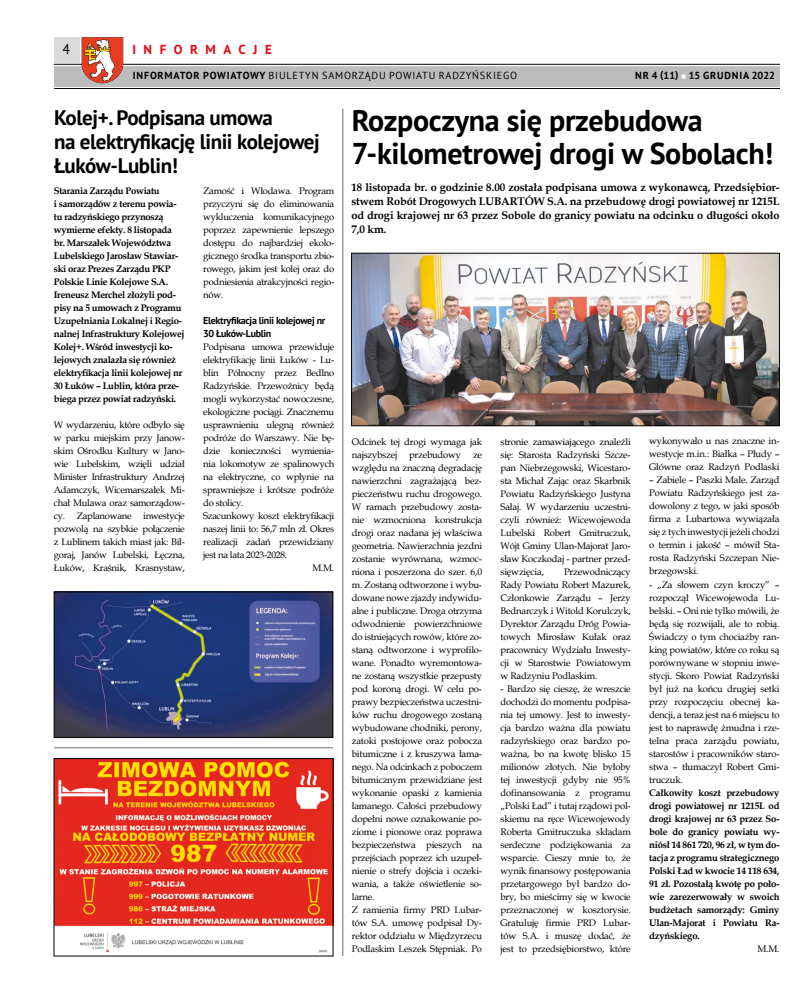
<style>
.page{position:relative;width:808px;height:993px;background:#fff}
.page>*{position:absolute;margin:0;border:0;box-sizing:border-box;transform-origin:0 0}
.t1{font:700 30px/33px "PT Sans";letter-spacing:-.01em;color:#000}
.t2{font:700 21px/24px "PT Sans";letter-spacing:-.02em;color:#000}
.t3{font:14px "PT Sans";color:#000}
.t4{font:700 13px "PT Sans";letter-spacing:.58em;color:#e30613}
.t5{font:700 11px/14px "Book Antiqua";letter-spacing:-.01em;color:#000;text-align:justify}
.t6{font:10.2px "PT Sans";letter-spacing:.08em;color:#000}
.t7{font:700 10.2px "PT Sans";letter-spacing:.08em;color:#000}
.t8{font:700 10px/13px "PT Sans";letter-spacing:-.03em;color:#000}
.t9{font:9.5px/13px "Book Antiqua";letter-spacing:-.02em;color:#000;text-align:justify}
.t10{font:700 9.5px/13px "Book Antiqua";letter-spacing:-.03em;color:#000;text-align:justify}
.s1{font-weight:700}
.s2{color:#fff}
</style>
<div class="page">
<div style="left:54px;top:65px;width:726px;height:21px;background:#bcbcbc"></div>
<div style="left:54px;top:37px;width:25px;height:25px;background:#dadada"></div>
<hr style="left:54px;top:64px;width:726px;height:2px;background:#fff">
<hr style="left:54px;top:64px;width:726px;height:1px;background:#000">
<hr style="left:54px;top:88px;width:726px;height:1px;background:#000">
<svg style="left:82px;top:37px;width:41px;height:46px"></svg>
<img style="left:56px;top:593px;width:275px;height:142px">
<div style="left:54px;top:591px;width:279px;height:146px;border:1px solid #000"></div>
<img style="left:353px;top:255px;width:424px;height:169px">
<div style="left:351px;top:253px;width:428px;height:173px;border:1px solid #000"></div>
<hr style="left:342px;top:109px;width:1px;height:846px;background:#706f6f">
<img style="left:56px;top:760px;width:275px;height:193px">
<hr style="left:54px;top:747px;width:279px;height:1px;background:#706f6f">
<h3 class="t3" style="left:63px;top:40px;width:9px">4</h3>
<h3 class="t4" style="left:132px;top:41px;width:141px">INFORMACJE</h3>
<p class="t6" style="left:133px;top:69px;width:386px"><span class="s1">INFORMATOR POWIATOWY</span> BIULETYN SAMORZĄDU POWIATU RADZYŃSKIEGO</p>
<p class="t7" style="left:635px;top:69px;width:141px">NR 4 (11) <span class="s2">■</span> 15 GRUDNIA 2022</p>
<h2 class="t2" style="left:54px;top:105px;width:267px">Kolej+. Podpisana umowa<br>na elektryfikację linii kolejowej<br>Łuków-Lublin!</h2>
<p class="t10" style="left:54px;top:184px;width:132px;text-align:left">Starania Zarządu Powiatu<br>i samorządów z terenu powia&shy;tu radzyńskiego przynoszą wymierne efekty. 8 listopada br. Marszałek Województwa<br>Lubelskiego Jarosław Stawiar&shy;ski oraz Prezes Zarządu PKP<br>Polskie Linie Kolejowe S.A.<br>Ireneusz Merchel złożyli pod&shy;pisy na 5 umowach z Programu<br>Uzupełniania Lokalnej i Regio&shy;nalnej Infrastruktury Kolejowej<br>Kolej+. Wśród inwestycji ko&shy;lejowych znalazła się również elektryfikacja linii kolejowej nr<br>30 Łuków – Lublin, która prze&shy;biega przez powiat radzyński.</p>
<p class="t9" style="left:54px;top:418px;width:132px">W wydarzeniu, które odbyło się w parku miejskim przy Janow&shy;skim Ośrodku Kultury w Jano&shy;wie Lubelskim, wzięli udział Minister Infrastruktury Andrzej Adamczyk, Wicemarszałek Mi&shy;chał Mulawa oraz samorządow&shy;cy. Zaplanowane inwestycje pozwolą na szybkie połączenie z Lublinem takich miast jak: Bił&shy;goraj, Janów Lubelski, Łęczna, Łuków, Kraśnik, Krasnystaw,</p>
<p class="t9" style="left:203px;top:183px;width:132px">Zamość i Włodawa. Program przyczyni się do eliminowania wykluczenia komunikacyjnego poprzez zapewnienie lepszego dostępu do najbardziej ekolo&shy;gicznego środka transportu zbio&shy;rowego, jakim jest kolej oraz do podniesienia atrakcyjności regio&shy;nów.</p>
<p class="t8" style="left:203px;top:313px;width:124px">Elektryfikacja linii kolejowej nr<br>30 Łuków-Lublin</p>
<p class="t9" style="left:203px;top:340px;width:132px">Podpisana umowa przewiduje</p>
<p class="t9" style="left:203px;top:353px;width:132px">elektryfikację linii Łuków - Lu-</p>
<p class="t9" style="left:203px;top:366px;width:132px">blin Północny przez Bedlno</p>
<p class="t9" style="left:203px;top:379px;width:132px">Radzyńskie. Przewoźnicy będą</p>
<p class="t9" style="left:203px;top:392px;width:132px">mogli wykorzystać nowoczesne,</p>
<p class="t9" style="left:203px;top:405px;width:132px">ekologiczne pociągi. Znacznemu</p>
<p class="t9" style="left:203px;top:418px;width:132px">usprawnieniu ulegną również</p>
<p class="t9" style="left:203px;top:431px;width:132px">podróże do Warszawy. Nie bę-</p>
<p class="t9" style="left:203px;top:444px;width:132px">dzie konieczności wymienia-</p>
<p class="t9" style="left:203px;top:457px;width:132px">nia lokomotyw ze spalinowych</p>
<p class="t9" style="left:203px;top:470px;width:132px">na elektryczne, co wpłynie na</p>
<p class="t9" style="left:203px;top:483px;width:132px">sprawniejsze i krótsze podróże</p>
<p class="t9" style="left:203px;top:496px;width:42px">do stolicy.</p>
<p class="t9" style="left:203px;top:509px;width:132px">Szacunkowy koszt elektryfikacji</p>
<p class="t9" style="left:203px;top:522px;width:132px">naszej linii to: 56,7 mln zł. Okres</p>
<p class="t9" style="left:203px;top:535px;width:132px">realizacji zadań przewidziany</p>
<p class="t9" style="left:203px;top:548px;width:85px">jest na lata 2023-2028.</p>
<p class="t9" style="left:312px;top:561px;width:23px">M.M.</p>
<h1 class="t1" style="left:352px;top:104px;width:423px">Rozpoczyna się przebudowa<br>7-kilometrowej drogi w Sobolach!</h1>
<p class="t5" style="left:351px;top:180px;width:430px">18 listopada br. o godzinie 8.00 została podpisana umowa z wykonawcą, Przedsiębior&shy;stwem Robót Drogowych LUBARTÓW S.A. na przebudowę drogi powiatowej nr 1215L od drogi krajowej nr 63 przez Sobole do granicy powiatu na odcinku o długości około 7,0 km.</p>
<p class="t9" style="left:352px;top:434px;width:132px;text-align:left">Odcinek tej drogi wymaga jak najszybszej przebudowy ze względu na znaczną degradację nawierzchni zagrażającą bez&shy;pieczeństwu ruchu drogowego.<br>W ramach przebudowy zosta&shy;nie wzmocniona konstrukcja drogi oraz nadana jej właściwa geometria. Nawierzchnia jezdni zostanie wyrównana, wzmoc&shy;niona i poszerzona do szer. 6,0 m. Zostaną odtworzone i wybu&shy;dowane nowe zjazdy indywidu&shy;alne i publiczne. Droga otrzyma odwodnienie powierzchniowe do istniejących rowów, które zo&shy;staną odtworzone i wyprofilo&shy;wane. Ponadto wyremontowa&shy;ne zostaną wszystkie przepusty pod koroną drogi. W celu po&shy;prawy bezpieczeństwa uczestni&shy;ków ruchu drogowego zostaną wybudowane chodniki, perony, zatoki postojowe oraz pobocza bitumiczne i z kruszywa łama&shy;nego. Na odcinkach z poboczem bitumicznym przewidziane jest wykonanie opaski z kamienia łamanego. Całości przebudowy dopełni nowe oznakowanie po&shy;ziome i pionowe oraz poprawa bezpieczeństwa pieszych na przejściach poprzez ich uzupeł&shy;nienie o strefy dojścia i oczeki&shy;wania, a także oświetlenie so&shy;larne.<br>Z ramienia firmy PRD Lubar&shy;tów S.A. umowę podpisał Dy&shy;rektor oddziału w Międzyrzecu<br>Podlaskim Leszek Stępniak. Po</p>
<p class="t9" style="left:500px;top:434px;width:132px">stronie zamawiającego znaleźli się: Starosta Radzyński Szcze&shy;pan Niebrzegowski, Wicestaro&shy;sta Michał Zając oraz Skarbnik Powiatu Radzyńskiego Justyna Sałaj. W wydarzeniu uczestni&shy;czyli również: Wicewojewoda Lubelski Robert Gmitruczuk, Wójt Gminy Ulan-Majorat Jaro&shy;sław Koczkodaj - partner przed&shy;sięwzięcia,</p>
<p class="t9" style="left:500px;top:564px;width:132px;text-indent:64px">Przewodniczący Rady Powiatu Robert Mazurek, Członkowie Zarządu – Jerzy Bednarczyk i Witold Korulczyk, Dyrektor Zarządu Dróg Powia&shy;towych Mirosław Kułak oraz pracownicy Wydziału Inwesty&shy;cji w Starostwie Powiatowym w Radzyniu Podlaskim.</p>
<p class="t9" style="left:500px;top:681px;width:132px">- Bardzo się cieszę, że wreszcie dochodzi do momentu podpisa&shy;nia tej umowy. Jest to inwesty&shy;cja bardzo ważna dla powiatu radzyńskiego oraz bardzo po&shy;ważna, bo na kwotę blisko 15 milionów złotych. Nie byłoby tej inwestycji gdyby nie 95% dofinansowania z programu „Polski Ład” i tutaj rządowi pol&shy;skiemu na ręce Wicewojewody Roberta Gmitruczuka składam serdeczne podziękowania za wsparcie. Cieszy mnie to, że wynik finansowy postępowania przetargowego był bardzo do&shy;bry, bo mieścimy się w kwocie przeznaczonej w kosztorysie.<br>Gratuluję firmie PRD Lubar&shy;tów S.A. i muszę dodać, że jest to przedsiębiorstwo, które</p>
<p class="t9" style="left:649px;top:434px;width:132px">wykonywało u nas znaczne in&shy;westycje m.in.: Białka – Płudy – Główne oraz Radzyń Podlaski</p>
<p class="t9" style="left:649px;top:473px;width:132px">– Zabiele – Paszki Małe. Zarząd Powiatu Radzyńskiego jest za&shy;dowolony z tego, w jaki sposób firma z Lubartowa wywiązała się z tych inwestycji jeżeli chodzi o termin i jakość – mówił Sta&shy;rosta Radzyński Szczepan Nie&shy;brzegowski.</p>
<p class="t9" style="left:649px;top:577px;width:132px">- „Za słowem czyn kroczy” – rozpoczął Wicewojewoda Lu&shy;belski. – Oni nie tylko mówili, że będą się rozwijali, ale to robią.<br>Świadczy o tym chociażby ran&shy;king powiatów, które co roku są porównywane w stopniu inwe&shy;stycji. Skoro Powiat Radzyński był już na końcu drugiej setki przy rozpoczęciu obecnej ka&shy;dencji, a teraz jest na 6 miejscu to jest to naprawdę żmudna i rze&shy;telna praca zarządu powiatu, starostów i pracowników staro&shy;stwa – tłumaczył Robert Gmi&shy;truczuk.</p>
<p class="t10" style="left:649px;top:785px;width:132px">Całkowity koszt przebudowy drogi powiatowej nr 1215L od drogi krajowej nr 63 przez So&shy;bole do granicy powiatu wy&shy;niósł 14 861 720, 96 zł, w tym do&shy;tacja z programu strategicznego Polski Ład w kwocie 14 118 634, 91 zł. Pozostałą kwotę po poło&shy;wie zarezerwowały w swoich budżetach samorządy: Gminy Ulan-Majorat i Powiatu Ra&shy;dzyńskiego.</p>
<p class="t9" style="left:757px;top:941px;width:24px">M.M.</p>
</div>
